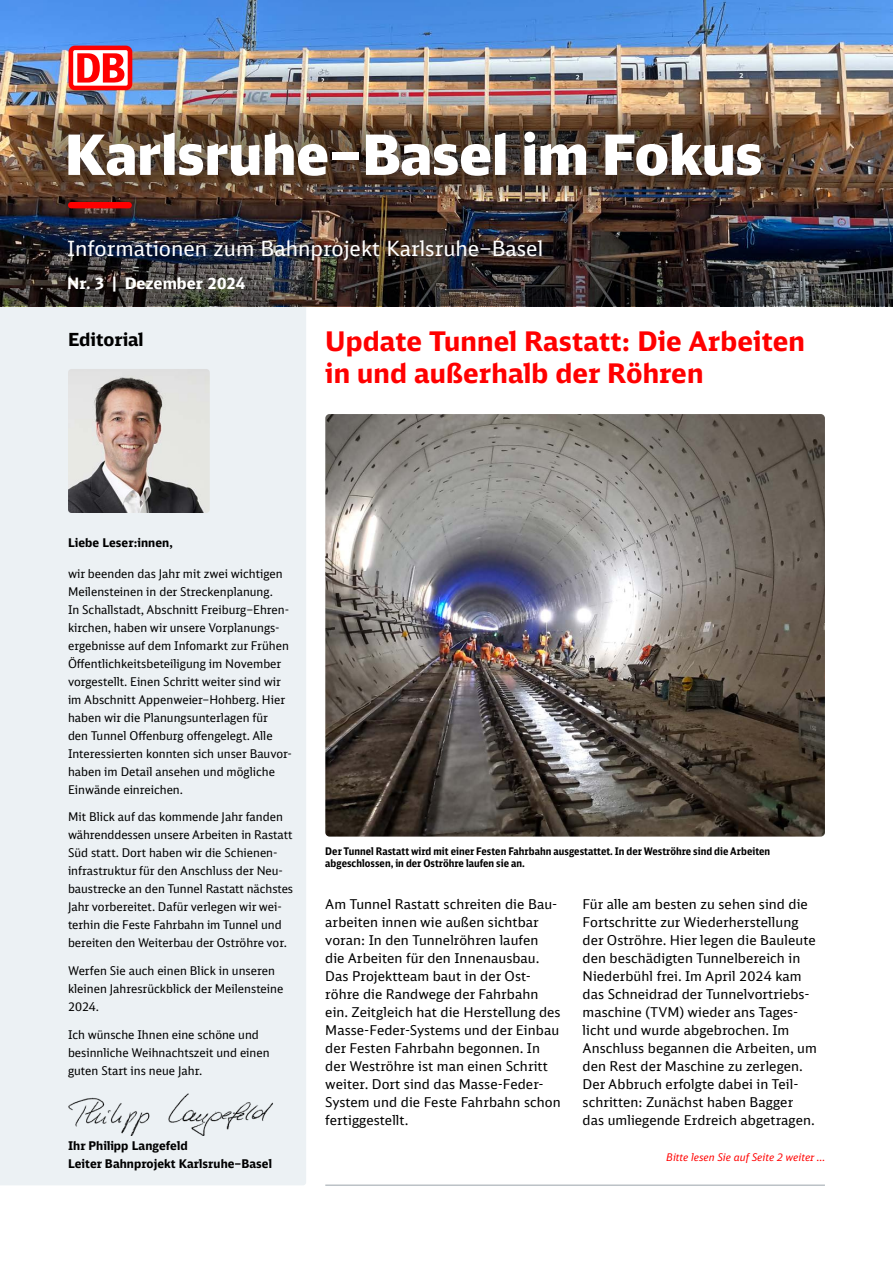
<style>
.page{position:relative;width:893px;height:1263px;background:#fff}
.page>*{position:absolute;margin:0;border:0;box-sizing:border-box;transform-origin:0 0}
.t1{font:900 55.5px "DB Head";color:#fff}
.t2{font:700 27px/32.4px "DB Neo Sans";letter-spacing:.005em;color:#f00}
.t3{font:21px "DB Neo Sans";color:#fff}
.t4{font:700 18px "DB Neo Sans";color:#000}
.t5{font:700 15.75px "DB Neo Sans";color:#fff}
.t6{font:13.5px/18px "DB Neo Sans";letter-spacing:.005em;color:#000}
.t7{font:12px/18px "DB Neo Sans";color:#000}
.t8{font:700 12px/18px "DB Neo Sans";letter-spacing:.005em;color:#000}
.t9{font:700 condensed 10.5px/12.6px "DB Neo Sans";letter-spacing:.005em;color:#000}
.t10{font:italic 10.5px "DB Neo Sans";letter-spacing:.005em;color:#f00}
</style>
<div class="page">
<hr style="left:325px;top:1184px;width:500px;height:2px;background:#a5aeb4">
<div style="left:0;top:306px;width:306px;height:879px;background:#ecf1f4"></div>
<img style="left:0;top:0;width:893px;height:237px">
<img style="left:16px;top:108px;width:800px;height:90px">
<img style="left:0;top:237px;width:893px;height:69px">
<img style="left:68px;top:369px;width:142px;height:144px">
<div style="left:69px;top:46px;width:63px;height:44px;background:#f00;border-radius:6px"></div>
<div style="left:73px;top:50px;width:55px;height:36px;background:#fff;border-radius:2px"></div>
<svg style="left:77px;top:53px;width:47px;height:30px"></svg>
<div style="left:68px;top:202px;width:64px;height:6px;background:#f00;border-radius:3px"></div>
<img style="left:325px;top:414px;width:500px;height:423px">
<img style="left:61px;top:1090px;width:218px;height:45px">
<h1 class="t1" style="left:65px;top:119px;width:699px">Karlsruhe–Basel im Fokus</h1>
<p class="t3" style="left:67px;top:235px;width:477px">Informationen zum Bahnprojekt Karlsruhe–Basel</p>
<p class="t5" style="left:67px;top:273px;width:180px">Nr. 3 | Dezember 2024</p>
<h2 class="t4" style="left:68px;top:328px;width:77px">Editorial</h2>
<h2 class="t2" style="left:325px;top:324px;width:481px">Update Tunnel Rastatt: Die Arbeiten in und außerhalb der Röhren</h2>
<p class="t8" style="left:68px;top:533px;width:106px">Liebe Leser:innen,</p>
<p class="t7" style="left:68px;top:564px;width:225px">wir beenden das Jahr mit zwei wichtigen Meilensteinen in der Streckenplanung.<br>In Schallstadt, Abschnitt Freiburg–Ehren&shy;kirchen, haben wir unsere Vorplanungs&shy;ergebnisse auf dem Infomarkt zur Frühen Öffentlichkeitsbeteiligung im November vorgestellt. Einen Schritt weiter sind wir im Abschnitt Appenweier–Hohberg. Hier haben wir die Planungsunterlagen für<br>den Tunnel Offenburg offengelegt. Alle Interessierten konnten sich unser Bauvor&shy;haben im Detail ansehen und mögliche Einwände einreichen.</p>
<p class="t7" style="left:68px;top:808px;width:227px">Mit Blick auf das kommende Jahr fanden währenddessen unsere Arbeiten in Rastatt Süd statt. Dort haben wir die Schienen&shy;infrastruktur für den Anschluss der Neu&shy;baustrecke an den Tunnel Rastatt nächstes Jahr vorbereitet. Dafür verlegen wir wei&shy;terhin die Feste Fahrbahn im Tunnel und bereiten den Weiterbau der Oströhre vor.</p>
<p class="t7" style="left:68px;top:961px;width:217px">Werfen Sie auch einen Blick in unseren kleinen Jahresrückblick der Meilensteine<br>2024.</p>
<p class="t7" style="left:68px;top:1025px;width:203px">Ich wünsche Ihnen eine schöne und besinnliche Weihnachtszeit und einen guten Start ins neue Jahr.</p>
<p class="t8" style="left:68px;top:1136px;width:205px">Ihr Philipp Langefeld<br>Leiter Bahnprojekt Karlsruhe–Basel</p>
<p class="t9" style="left:325px;top:844px;width:446px">Der Tunnel Rastatt wird mit einer Festen Fahrbahn ausgestattet. In der Weströhre sind die Arbeiten abgeschlossen, in der Oströhre laufen sie an.</p>
<p class="t6" style="left:325px;top:894px;width:237px">Am Tunnel Rastatt schreiten die Bau&shy;arbeiten innen wie außen sichtbar voran: In den Tunnelröhren laufen die Arbeiten für den Innenausbau.<br>Das Projektteam baut in der Ost&shy;röhre die Randwege der Fahrbahn ein. Zeitgleich hat die Herstellung des Masse-Feder-Systems und der Einbau der Festen Fahrbahn begonnen. In der Weströhre ist man einen Schritt weiter. Dort sind das Masse-Feder-System und die Feste Fahrbahn schon fertiggestellt.</p>
<p class="t6" style="left:583px;top:894px;width:236px">Für alle am besten zu sehen sind die Fortschritte zur Wiederherstellung der Oströhre. Hier legen die Bauleute den beschädigten Tunnelbereich in Niederbühl frei. Im April 2024 kam das Schneidrad der Tunnelvortriebs&shy;maschine (TVM) wieder ans Tages&shy;licht und wurde abgebrochen. Im Anschluss begannen die Arbeiten, um den Rest der Maschine zu zerlegen.<br>Der Abbruch erfolgte dabei in Teil&shy;schritten: Zunächst haben Bagger das umliegende Erdreich abgetragen.</p>
<p class="t10" style="left:666px;top:1150px;width:160px">Bitte lesen Sie auf Seite 2 weiter …</p>
</div>
